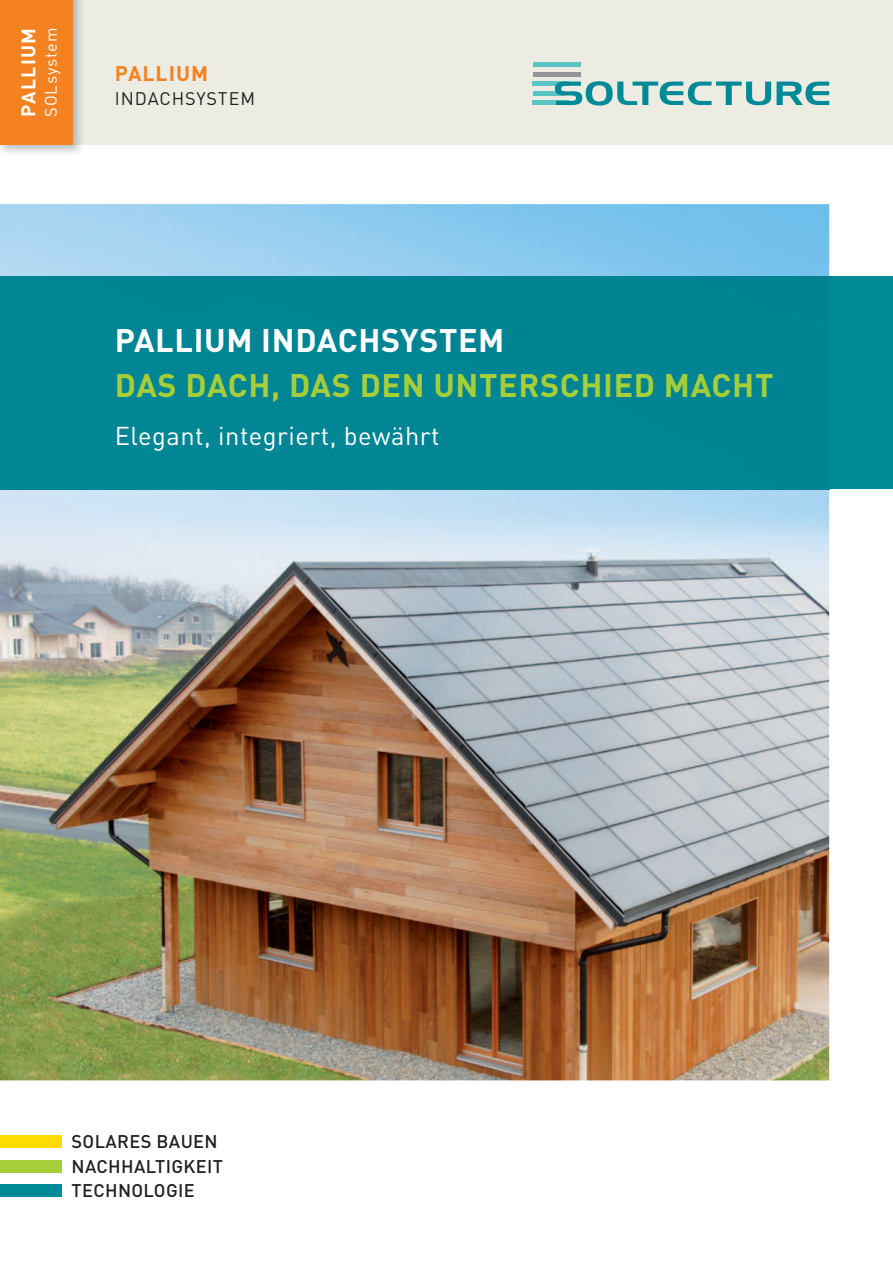
<style>
.page{position:relative;width:893px;height:1263px;background:#fff}
.page>*{position:absolute;margin:0;border:0;box-sizing:border-box;transform-origin:0 0}
.t1{font:700 32.25px "DIN";letter-spacing:.02em;color:#a6ce39}
.t2{font:700 32.25px "DIN";letter-spacing:.02em;color:#fff}
.t3{font:25.5px "DIN";letter-spacing:.02em;color:#fff}
.t4{font:700 21px "DIN";letter-spacing:.05em;color:#f58220}
.t5{font:700 19.5px "DIN";letter-spacing:.07em;color:#fff}
.t6{font:500 18.15px/24.8px "DIN";letter-spacing:.02em;color:#231f20}
.t7{font:18px "DIN";letter-spacing:.05em;color:#231f20}
.t8{font:16.5px "DIN";color:#fff}
</style>
<div class="page">
<div style="left:0;top:0;width:893px;height:145px;background:#ecece3"></div>
<hr style="left:533px;top:82px;width:36px;height:4px;background:#59c4c3">
<hr style="left:533px;top:91px;width:31px;height:4px;background:#59c4c3">
<hr style="left:533px;top:101px;width:36px;height:4px;background:#59c4c3">
<hr style="left:533px;top:72px;width:48px;height:4px;background:#939598">
<div style="left:533px;top:62px;width:48px;height:5px;background:#59c4c3"></div>
<svg style="left:777px;top:82px;width:52px;height:23px"></svg>
<svg style="left:555px;top:81px;width:216px;height:25px"></svg>
<img style="left:0;top:204px;width:829px;height:876px">
<div style="left:829px;top:276px;width:64px;height:213px;background:#008a97"></div>
<div style="left:0;top:276px;width:829px;height:213px;background:#008594"></div>
<div style="left:0;top:1135px;width:62px;height:13px;background:#ffdc01"></div>
<div style="left:0;top:1160px;width:62px;height:13px;background:#a6ce39"></div>
<div style="left:0;top:1184px;width:62px;height:13px;background:#008a97"></div>
<img style="left:72px;top:0;width:11px;height:145px">
<div style="left:0;top:0;width:72px;height:145px;background:#f58220"></div>
<p class="t5" style="left:16px;top:117px;width:91px;rotate:-90deg">PALLIUM</p>
<p class="t8" style="left:41px;top:117px;width:90px;rotate:-90deg">sOLsystem</p>
<p class="t4" style="left:115px;top:60px;width:95px">PALLIUM</p>
<p class="t7" style="left:115px;top:88px;width:142px">indachsystem</p>
<h1 class="t2" style="left:115px;top:319px;width:391px">PALLIUM INDACHSYSTEM</h1>
<h1 class="t1" style="left:115px;top:364px;width:660px">DAS DACH, DAS DEN UNTERSCHIED MACHT</h1>
<h2 class="t3" style="left:115px;top:420px;width:326px">elegant, integriert, bewährt</h2>
<p class="t6" style="left:72px;top:1128px;width:153px">SOLARES BAUEN<br>NACHHALTIGKEIT<br>TECHNOLOGIE</p>
</div>
